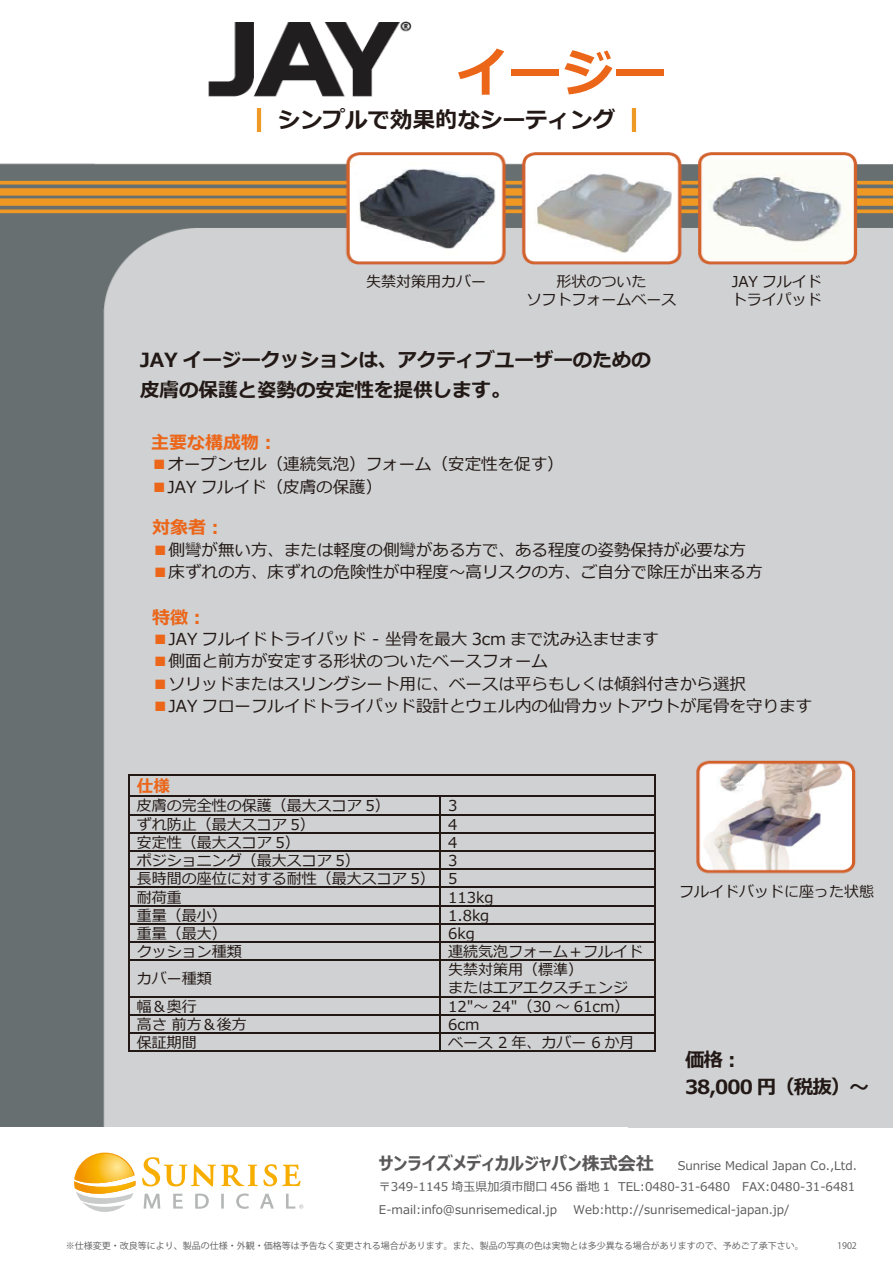
<style>
.page{position:relative;width:893px;height:1263px;background:#fff}
.page>*{position:absolute;margin:0;border:0;box-sizing:border-box;transform-origin:0 0}
.t1{font:700 52.5px "Meiryo";color:#ec661a}
.t2{font:700 22.5px "Meiryo";color:#221815}
.t3{font:700 19.5px/30px "Meiryo";color:#221815}
.t4{font:700 19.5px/27px "Meiryo UI";letter-spacing:-.05em;color:#221815}
.t5{font:700 18px "Meiryo";color:#ec661a}
.t6{font:16.5px "Meiryo";color:#221815}
.t7{font:700 16.5px "Meiryo";color:#ec661a}
.t8{font:15px/18.1px "Meiryo";color:#221815}
.t9{font:12px/21px "Meiryo UI";color:#5a5858}
.t10{font:9px "Koz Go Pro";color:#5a5858}
.s1{color:#ef9925}
.s2{color:#ec661a}
.s3{font-weight:700;font-size:18px}
</style>
<div class="page">
<img style="left:0;top:21px;width:893px;height:1106px">
<div style="left:628px;top:1103px;width:265px;height:25px;background:#cfd1d2"></div>
<div style="left:688px;top:915px;width:182px;height:155px;background:#cfd1d2"></div>
<div style="left:194px;top:103px;width:505px;height:34px;background:#fff"></div>
<div style="left:257px;top:108px;width:4px;height:24px;border:2px solid #ef9925"></div>
<div style="left:632px;top:108px;width:4px;height:24px;border:2px solid #ef9925"></div>
<svg style="left:74px;top:1152px;width:62px;height:60px"></svg>
<svg style="left:142px;top:1157px;width:159px;height:29px"></svg>
<svg style="left:144px;top:1194px;width:16px;height:14px"></svg>
<svg style="left:173px;top:1194px;width:10px;height:14px"></svg>
<svg style="left:195px;top:1193px;width:14px;height:16px"></svg>
<svg style="left:221px;top:1194px;width:3px;height:14px"></svg>
<svg style="left:236px;top:1193px;width:13px;height:16px"></svg>
<svg style="left:260px;top:1194px;width:14px;height:14px"></svg>
<svg style="left:286px;top:1194px;width:17px;height:14px"></svg>
<hr style="left:130px;top:774px;width:310px;height:1px;background:#221815">
<hr style="left:441px;top:774px;width:213px;height:1px;background:#221815">
<hr style="left:130px;top:796px;width:309px;height:1px;background:#221815">
<hr style="left:441px;top:796px;width:213px;height:1px;background:#221815">
<hr style="left:130px;top:814px;width:309px;height:1px;background:#221815">
<hr style="left:440px;top:814px;width:214px;height:1px;background:#221815">
<hr style="left:130px;top:832px;width:309px;height:1px;background:#221815">
<hr style="left:440px;top:832px;width:214px;height:1px;background:#221815">
<hr style="left:130px;top:850px;width:309px;height:1px;background:#221815">
<hr style="left:440px;top:850px;width:214px;height:1px;background:#221815">
<hr style="left:130px;top:869px;width:309px;height:1px;background:#221815">
<hr style="left:440px;top:869px;width:214px;height:1px;background:#221815">
<hr style="left:130px;top:887px;width:309px;height:1px;background:#221815">
<hr style="left:440px;top:887px;width:214px;height:1px;background:#221815">
<hr style="left:130px;top:905px;width:309px;height:1px;background:#221815">
<hr style="left:440px;top:905px;width:214px;height:1px;background:#221815">
<hr style="left:130px;top:923px;width:309px;height:1px;background:#221815">
<hr style="left:440px;top:923px;width:214px;height:1px;background:#221815">
<hr style="left:130px;top:941px;width:309px;height:1px;background:#221815">
<hr style="left:440px;top:941px;width:214px;height:1px;background:#221815">
<svg style="left:129px;top:774px;width:1px;height:187px"></svg>
<hr style="left:130px;top:960px;width:309px;height:1px;background:#221815">
<svg style="left:439px;top:796px;width:2px;height:165px"></svg>
<hr style="left:440px;top:960px;width:214px;height:1px;background:#221815">
<svg style="left:654px;top:774px;width:1px;height:187px"></svg>
<hr style="left:129px;top:961px;width:1px;height:35px;background:#221815">
<hr style="left:439px;top:961px;width:1px;height:35px;background:#221815">
<hr style="left:654px;top:961px;width:1px;height:35px;background:#221815">
<hr style="left:130px;top:996px;width:309px;height:1px;background:#221815">
<hr style="left:440px;top:996px;width:214px;height:1px;background:#221815">
<hr style="left:130px;top:1014px;width:309px;height:1px;background:#221815">
<hr style="left:440px;top:1014px;width:214px;height:1px;background:#221815">
<hr style="left:130px;top:1032px;width:309px;height:2px;background:#221815">
<hr style="left:440px;top:1032px;width:214px;height:2px;background:#221815">
<svg style="left:129px;top:996px;width:1px;height:56px"></svg>
<hr style="left:130px;top:1051px;width:309px;height:1px;background:#221815">
<svg style="left:439px;top:996px;width:1px;height:56px"></svg>
<hr style="left:440px;top:1051px;width:214px;height:1px;background:#221815">
<svg style="left:654px;top:996px;width:1px;height:56px"></svg>
<h1 class="t1" style="left:456px;top:37px;width:211px">イージー</h1>
<h2 class="t2" style="left:248px;top:105px;width:399px"><span class="s1">┃</span> シンプルで効果的なシーティング <span class="s1">┃</span></h2>
<p class="t8" style="left:366px;top:273px;width:121px">失禁対策用カバー</p>
<p class="t8" style="left:526px;top:273px;width:151px;text-align:center">形状のついた<br>ソフトフォームベース</p>
<p class="t8" style="left:732px;top:273px;width:92px">JAY フルイドトライパッド</p>
<h3 class="t3" style="left:140px;top:346px;width:512px">JAY イージークッションは、アクティブユーザーのための皮膚の保護と姿勢の安定性を提供します。</h3>
<p class="t5" style="left:151px;top:430px;width:127px">主要な構成物：</p>
<p class="t6" style="left:151px;top:453px;width:414px"><span class="s2">■</span>オープンセル（連続気泡）フォーム（安定性を促す）</p>
<p class="t6" style="left:151px;top:475px;width:233px"><span class="s2">■</span>JAY フルイド（皮膚の保護）</p>
<p class="t5" style="left:152px;top:515px;width:73px">対象者：</p>
<p class="t6" style="left:152px;top:538px;width:595px"><span class="s2">■</span>側彎が無い方、または軽度の側彎がある方で、ある程度の姿勢保持が必要な方</p>
<p class="t6" style="left:152px;top:561px;width:612px"><span class="s2">■</span>床ずれの方、床ずれの危険性が中程度～高リスクの方、ご自分で除圧が出来る方</p>
<p class="t5" style="left:152px;top:605px;width:55px">特徴：</p>
<p class="t6" style="left:152px;top:627px;width:508px"><span class="s2">■</span>JAY フルイドトライパッド - 坐骨を最大 3cm まで沈み込ませます</p>
<p class="t6" style="left:152px;top:650px;width:397px"><span class="s2">■</span>側面と前方が安定する形状のついたベースフォーム</p>
<p class="t6" style="left:152px;top:672px;width:595px"><span class="s2">■</span>ソリッドまたはスリングシート用に、ベースは平らもしくは傾斜付きから選択</p>
<p class="t6" style="left:152px;top:695px;width:662px"><span class="s2">■</span>JAY フローフルイドトライパッド設計とウェル内の仙骨カットアウトが尾骨を守ります</p>
<p class="t7" style="left:137px;top:774px;width:34px">仕様</p>
<p class="t8" style="left:137px;top:798px;width:255px">皮膚の完全性の保護（最大スコア 5）</p>
<p class="t8" style="left:448px;top:798px;width:11px">3</p>
<p class="t8" style="left:137px;top:816px;width:300px">ずれ防止（最大スコア 5）<br>安定性（最大スコア 5）<br>ポジショニング（最大スコア 5）<br>長時間の座位に対する耐性（最大スコア 5）耐荷重<br>重量（最小）<br>重量（最大）<br>クッション種類</p>
<p class="t8" style="left:137px;top:965px;width:76px;line-height:27.9px">カバー種類幅＆奥行</p>
<p class="t8" style="left:137px;top:1016px;width:112px">高さ 前方＆後方保証期間</p>
<p class="t8" style="left:448px;top:816px;width:11px">4</p>
<p class="t8" style="left:448px;top:834px;width:11px">4</p>
<p class="t8" style="left:448px;top:852px;width:11px">3</p>
<p class="t8" style="left:448px;top:870px;width:11px">5</p>
<p class="t8" style="left:448px;top:889px;width:47px">113kg</p>
<p class="t8" style="left:448px;top:907px;width:43px">1.8kg</p>
<p class="t8" style="left:448px;top:925px;width:28px">6kg</p>
<p class="t8" style="left:448px;top:943px;width:196px">連続気泡フォーム＋フルイド</p>
<p class="t8" style="left:448px;top:962px;width:181px">失禁対策用（標準）<br>またはエアエクスチェンジ</p>
<p class="t8" style="left:448px;top:998px;width:183px">12″～ 24″（30 ～ 61cm）<br>6cm</p>
<p class="t8" style="left:448px;top:1034px;width:188px">ベース 2 年、カバー 6 か月</p>
<p class="t8" style="left:679px;top:883px;width:196px">フルイドバッドに座った状態</p>
<h3 class="t4" style="left:685px;top:1047px;width:185px">価格：<br>38,000 円（税抜）～</h3>
<p class="t9" style="left:379px;top:1156px;width:479px"><span class="s3">サンライズメディカルジャパン株式会社　　</span>Sunrise Medical Japan Co.,Ltd.〒349-1145 埼玉県加須市間口 456 番地 1　TEL:0480-31-6480　 FAX:0480-31-6481</p>
<p class="t9" style="left:379px;top:1200px;width:412px">E-mail:info@sunrisemedical.jp　　Web:http://sunrisemedical-japan.jp/</p>
<p class="t10" style="left:66px;top:1240px;width:740px">※仕様変更・改良等により、製品の仕様・外観・価格等は予告なく変更される場合があります。また、製品の写真の色は実物とは多少異なる場合がありますので、予めご了承下さい。</p>
<p class="t10" style="left:837px;top:1240px;width:21px">1902</p>
</div>
